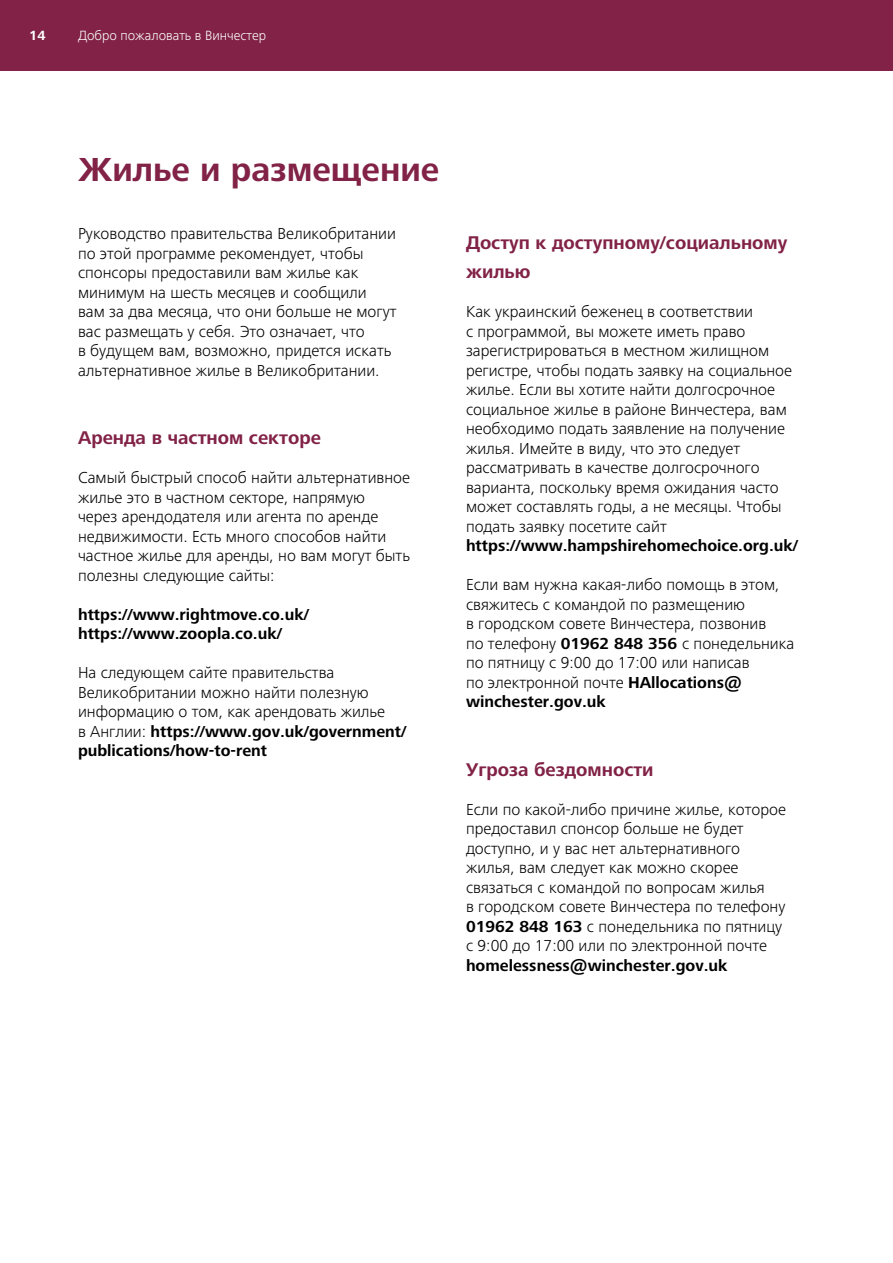
<style>
.page{position:relative;width:893px;height:1263px;background:#fff}
.page>*{position:absolute;margin:0;border:0;box-sizing:border-box;transform-origin:0 0}
.t1{font:700 34.5px "Frutiger Next LTW1 G";color:#812246}
.t2{font:700 19.05px/29.2px "Frutiger Next LTW1 G";color:#812246}
.t3{font:300 16.5px/19.5px "Frutiger Next LTW1 G";color:#000}
.t4{font:700 16.5px "Frutiger Next LTW1 G";color:#000}
.t5{font:300 13.8px "Frutiger Next LTW1 G";color:#fff}
.t6{font:700 13.8px "Frutiger Next LTW1 G";color:#fff}
.s1{font-weight:700}
</style>
<div class="page">
<div style="left:0;top:0;width:893px;height:70px;background:#812246"></div>
<p class="t6" style="left:29px;top:28px;width:18px">14</p>
<p class="t5" style="left:78px;top:28px;width:190px">Добро пожаловать в Винчестер</p>
<p class="t1" style="left:78px;top:150px;width:363px">Жилье и размещение</p>
<p class="t3" style="left:78px;top:224px;width:320px">Руководство правительства Великобритании по этой программе рекомендует, чтобы спонсоры предоставили вам жилье как минимум на шесть месяцев и сообщили вам за два месяца, что они больше не могут вас размещать у себя. Это означает, что<br>в будущем вам, возможно, придется искать альтернативное жилье в Великобритании.</p>
<p class="t2" style="left:78px;top:424px;width:244px">Аренда в частном секторе</p>
<p class="t3" style="left:78px;top:468px;width:334px">Самый быстрый способ найти альтернативное жилье это в частном секторе, напрямую<br>через арендодателя или агента по аренде недвижимости. Есть много способов найти частное жилье для аренды, но вам могут быть полезны следующие сайты:</p>
<p class="t4" style="left:78px;top:605px;width:233px">https://www.rightmove.co.uk/</p>
<p class="t4" style="left:78px;top:624px;width:205px">https://www.zoopla.co.uk/</p>
<p class="t3" style="left:78px;top:663px;width:330px">На следующем сайте правительства Великобритании можно найти полезную информацию о том, как арендовать жилье<br>в Англии: <span class="s1">https://www.gov.uk/government/ publications/how-to-rent</span></p>
<p class="t2" style="left:466px;top:229px;width:323px">Доступ к доступному/социальному жилью</p>
<p class="t3" style="left:466px;top:302px;width:328px">Как украинский беженец в соответствии<br>с программой, вы можете иметь право зарегистрироваться в местном жилищном регистре, чтобы подать заявку на социальное жилье. Если вы хотите найти долгосрочное социальное жилье в районе Винчестера, вам необходимо подать заявление на получение жилья. Имейте в виду, что это следует рассматривать в качестве долгосрочного варианта, поскольку время ожидания часто может составлять годы, а не месяцы. Чтобы подать заявку посетите сайт</p>
<p class="t4" style="left:466px;top:536px;width:334px">https://www.hampshirehomechoice.org.uk/</p>
<p class="t3" style="left:466px;top:575px;width:330px">Если вам нужна какая-либо помощь в этом, свяжитесь с командой по размещению<br>в городском совете Винчестера, позвонив<br>по телефону <span class="s1">01962 848 356</span> с понедельника по пятницу с 9:00 до 17:00 или написав<br>по электронной почте <span class="s1">HAllocations@ winchester.gov.uk</span></p>
<p class="t2" style="left:466px;top:755px;width:189px">Угроза бездомности</p>
<p class="t3" style="left:466px;top:799px;width:321px">Если по какой-либо причине жилье, которое предоставил спонсор больше не будет доступно, и у вас нет альтернативного жилья, вам следует как можно скорее связаться с командой по вопросам жилья<br>в городском совете Винчестера по телефону <span class="s1">01962 848 163</span> с понедельника по пятницу с 9:00 до 17:00 или по электронной почте <span class="s1">homelessness@winchester.gov.uk</span></p>
</div>
